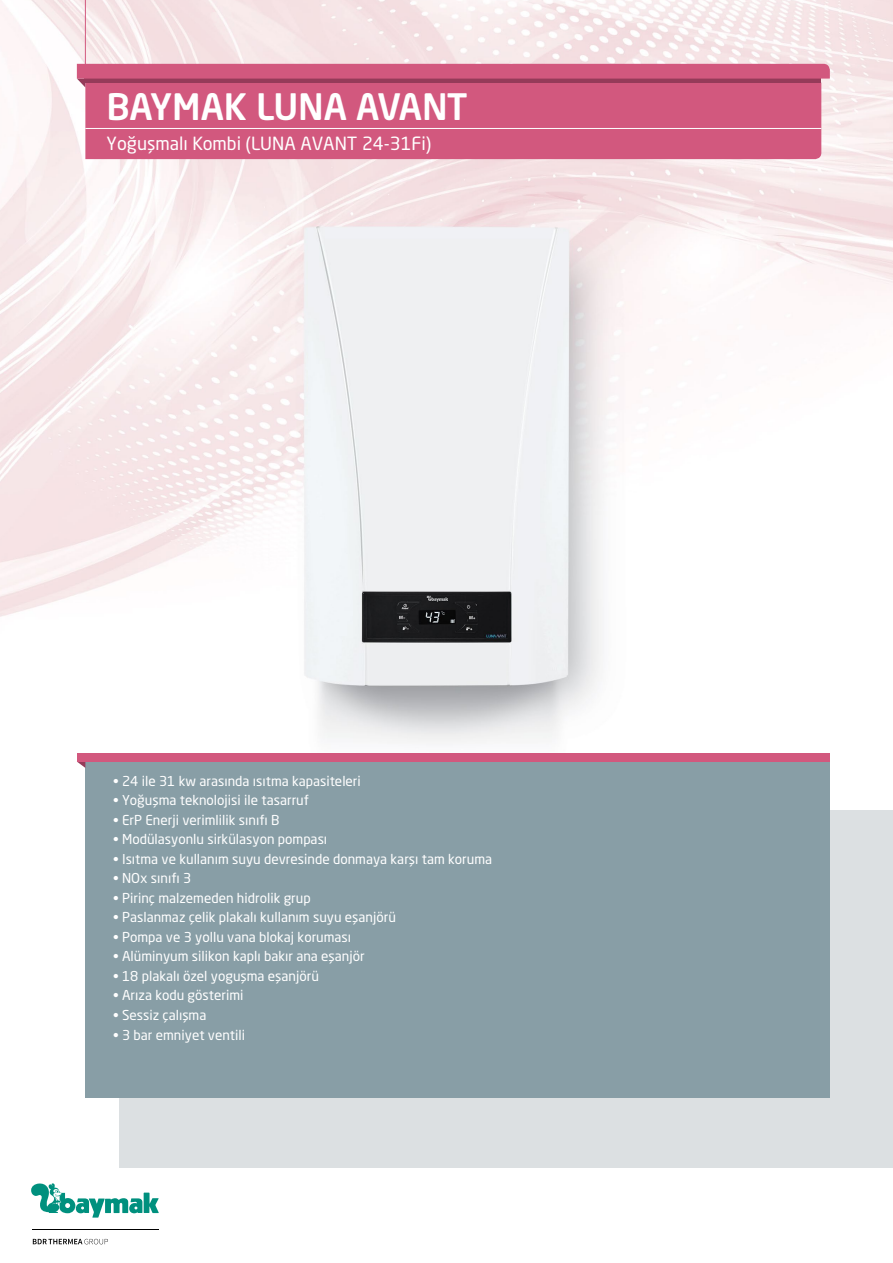
<style>
.page{position:relative;width:893px;height:1263px;background:#fff}
.page>*{position:absolute;margin:0;border:0;box-sizing:border-box;transform-origin:0 0}
.t1{font:500 36px "Neo Sans W1 G";letter-spacing:-.01em;color:#fff}
.t2{font:18px "Neo Sans W1 G";color:#fff}
.t3{font:13.5px "Neo Sans W1 G";color:#fff}
</style>
<div class="page">
<img style="left:0;top:0;width:893px;height:1245px">
<hr style="left:85px;top:0;width:1px;height:82px;background:#d2587e">
<div style="left:85px;top:88px;width:736px;height:71px;background:#d2587e"></div>
<svg style="left:77px;top:64px;width:753px;height:24px;background:#c75378"></svg>
<hr style="left:85px;top:128px;width:736px;height:1px;background:#fff">
<div style="left:119px;top:810px;width:774px;height:358px;background:#dce0e2"></div>
<div style="left:85px;top:760px;width:745px;height:338px;background:#889ea6"></div>
<svg style="left:77px;top:753px;width:753px;height:15px"></svg>
<svg style="left:31px;top:1183px;width:128px;height:35px"></svg>
<svg style="left:33px;top:1239px;width:75px;height:5px"></svg>
<hr style="left:32px;top:1229px;width:127px;height:1px;background:#000">
<p class="t1" style="left:107px;top:84px;width:362px">BAYMAK LUNA AVANT</p>
<p class="t2" style="left:107px;top:132px;width:326px">Yoğuşmalı Kombi (LUNA AVANT 24-31Fi)</p>
<p class="t3" style="left:113px;top:773px;width:249px">• 24 ile 31 kw arasında ısıtma kapasiteleri</p>
<p class="t3" style="left:113px;top:792px;width:197px">• Yoğuşma teknolojisi ile tasarruf</p>
<p class="t3" style="left:113px;top:812px;width:168px">• ErP Enerji verimlilik sınıfı B</p>
<p class="t3" style="left:113px;top:831px;width:216px">• Modülasyonlu sirkülasyon pompası</p>
<p class="t3" style="left:113px;top:851px;width:381px">• Isıtma ve kullanım suyu devresinde donmaya karşı tam koruma</p>
<p class="t3" style="left:113px;top:870px;width:80px">• NOx sınıfı 3</p>
<p class="t3" style="left:113px;top:890px;width:199px">• Pirinç malzemeden hidrolik grup</p>
<p class="t3" style="left:113px;top:909px;width:284px">• Paslanmaz çelik plakalı kullanım suyu eşanjörü</p>
<p class="t3" style="left:113px;top:929px;width:240px">• Pompa ve 3 yollu vana blokaj koruması</p>
<p class="t3" style="left:113px;top:948px;width:253px">• Alüminyum silikon kaplı bakır ana eşanjör</p>
<p class="t3" style="left:113px;top:968px;width:207px">• 18 plakalı özel yoguşma eşanjörü</p>
<p class="t3" style="left:113px;top:987px;width:132px">• Arıza kodu gösterimi</p>
<p class="t3" style="left:113px;top:1007px;width:95px">• Sessiz çalışma</p>
<p class="t3" style="left:113px;top:1026px;width:134px">• 3 bar emniyet ventili</p>
</div>
